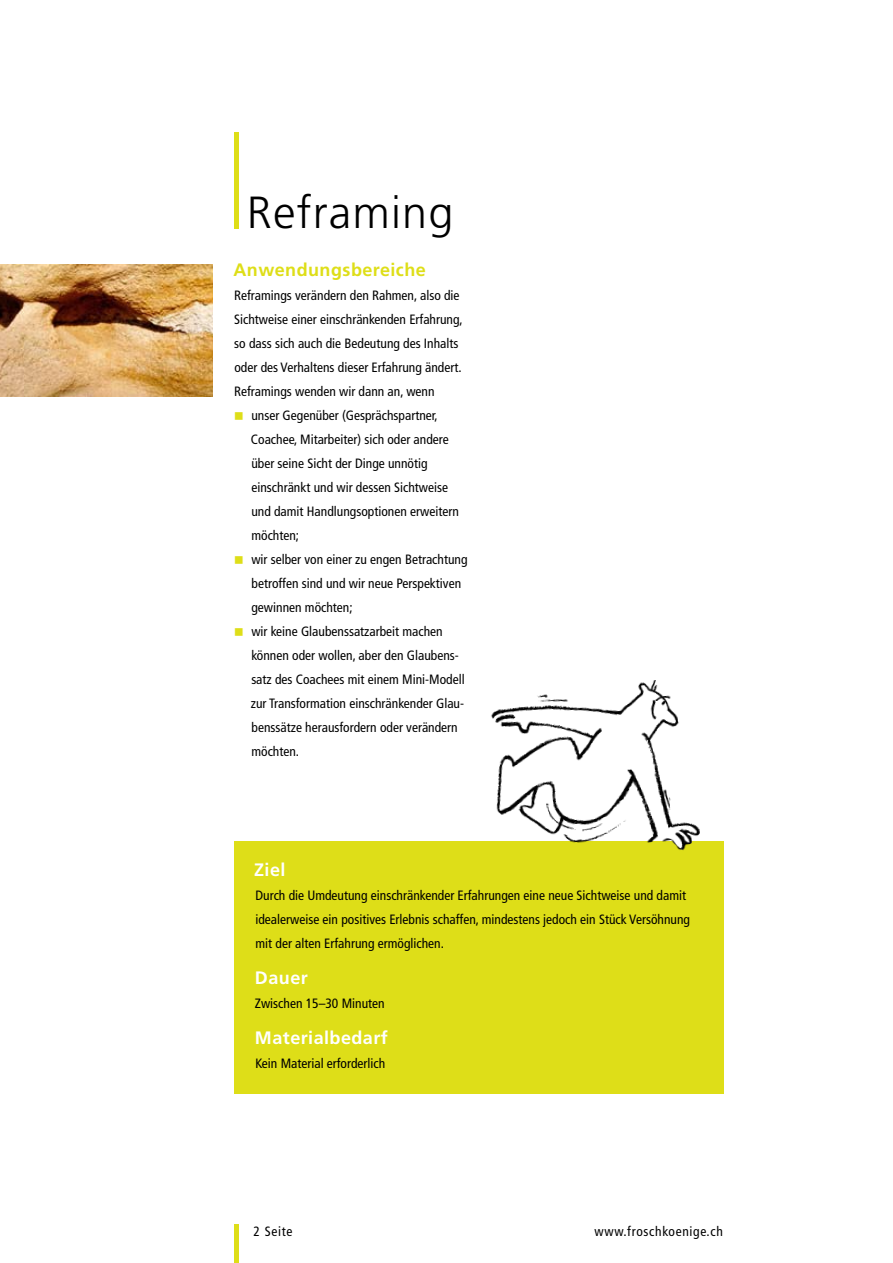
<style>
.page{position:relative;width:893px;height:1263px;background:#fff}
.page>*{position:absolute;margin:0;border:0;box-sizing:border-box;transform-origin:0 0}
.t1{font:300 45px "Frutiger LT Std";letter-spacing:.025em;color:#000}
.t2{font:700 18px "Frutiger LT Std";letter-spacing:.025em;color:#fff}
.t3{font:700 18px "Frutiger LT Std";letter-spacing:.025em;color:#dede18}
.t4{font:condensed 13.5px/24px "Frutiger LT Std";color:#000}
.t5{font:condensed 13.5px "Frutiger";color:#000}
.t6{font:condensed 13.5px "Frutiger LT Std";letter-spacing:.05em;color:#000}
</style>
<div class="page">
<div style="left:234px;top:842px;width:489px;height:252px;background:#dede18"></div>
<img style="left:450px;top:680px;width:274px;height:227px">
<div style="left:234px;top:1224px;width:5px;height:39px;background:#dede18"></div>
<img style="left:0;top:264px;width:213px;height:132px">
<div style="left:234px;top:132px;width:5px;height:96px;background:#dede18"></div>
<h1 class="t1" style="left:247px;top:187px;width:208px">Reframing</h1>
<h2 class="t3" style="left:233px;top:259px;width:194px">Anwendungsbereiche</h2>
<p class="t4" style="left:234px;top:283px;width:227px">Reframings verändern den Rahmen, also die</p>
<p class="t4" style="left:234px;top:307px;width:230px">Sichtweise einer einschränkenden Erfahrung,</p>
<p class="t4" style="left:234px;top:331px;width:226px">so dass sich auch die Bedeutung des Inhalts</p>
<p class="t4" style="left:234px;top:355px;width:229px">oder des Verhaltens dieser Erfahrung ändert.</p>
<p class="t4" style="left:234px;top:379px;width:202px">Reframings wenden wir dann an, wenn</p>
<p class="t4" style="left:251px;top:403px;width:188px">unser Gegenüber (Gesprächspartner,</p>
<p class="t4" style="left:251px;top:427px;width:199px">Coachee, Mitarbeiter) sich oder andere</p>
<p class="t4" style="left:251px;top:451px;width:178px">über seine Sicht der Dinge unnötig</p>
<p class="t4" style="left:251px;top:475px;width:198px">einschränkt und wir dessen Sichtweise</p>
<p class="t4" style="left:251px;top:499px;width:209px">und damit Handlungsoptionen erweitern</p>
<p class="t4" style="left:251px;top:523px;width:49px">möchten;</p>
<p class="t4" style="left:251px;top:547px;width:218px">wir selber von einer zu engen Betrachtung</p>
<p class="t4" style="left:252px;top:571px;width:211px">betroffen sind und wir neue Perspektiven</p>
<p class="t4" style="left:251px;top:595px;width:103px">gewinnen möchten;</p>
<p class="t4" style="left:251px;top:619px;width:193px">wir keine Glaubenssatzarbeit machen</p>
<p class="t4" style="left:251px;top:643px;width:209px">können oder wollen, aber den Glaubens-</p>
<p class="t4" style="left:251px;top:667px;width:215px">satz des Coachees mit einem Mini-Modell</p>
<p class="t4" style="left:251px;top:691px;width:215px">zur Transformation einschränkender Glau-</p>
<p class="t4" style="left:252px;top:715px;width:208px">benssätze herausfordern oder verändern</p>
<p class="t4" style="left:251px;top:739px;width:49px">möchten.</p>
<h2 class="t2" style="left:254px;top:859px;width:33px">Ziel</h2>
<p class="t4" style="left:255px;top:883px;width:436px">Durch die Umdeutung einschränkender Erfahrungen eine neue Sichtweise und damit idealerweise ein positives Erlebnis schaffen, mindestens jedoch ein Stück Versöhnung mit der alten Erfahrung ermöglichen.</p>
<h2 class="t2" style="left:255px;top:967px;width:54px">Dauer</h2>
<p class="t5" style="left:255px;top:995px;width:131px">Zwischen 15–30 Minuten</p>
<h2 class="t2" style="left:255px;top:1027px;width:134px">Materialbedarf</h2>
<p class="t4" style="left:255px;top:1051px;width:131px">Kein Material erforderlich</p>
<p class="t4" style="left:254px;top:1219px;width:40px">2 Seite</p>
<p class="t6" style="left:595px;top:1223px;width:130px">www.froschkoenige.ch</p>
</div>
